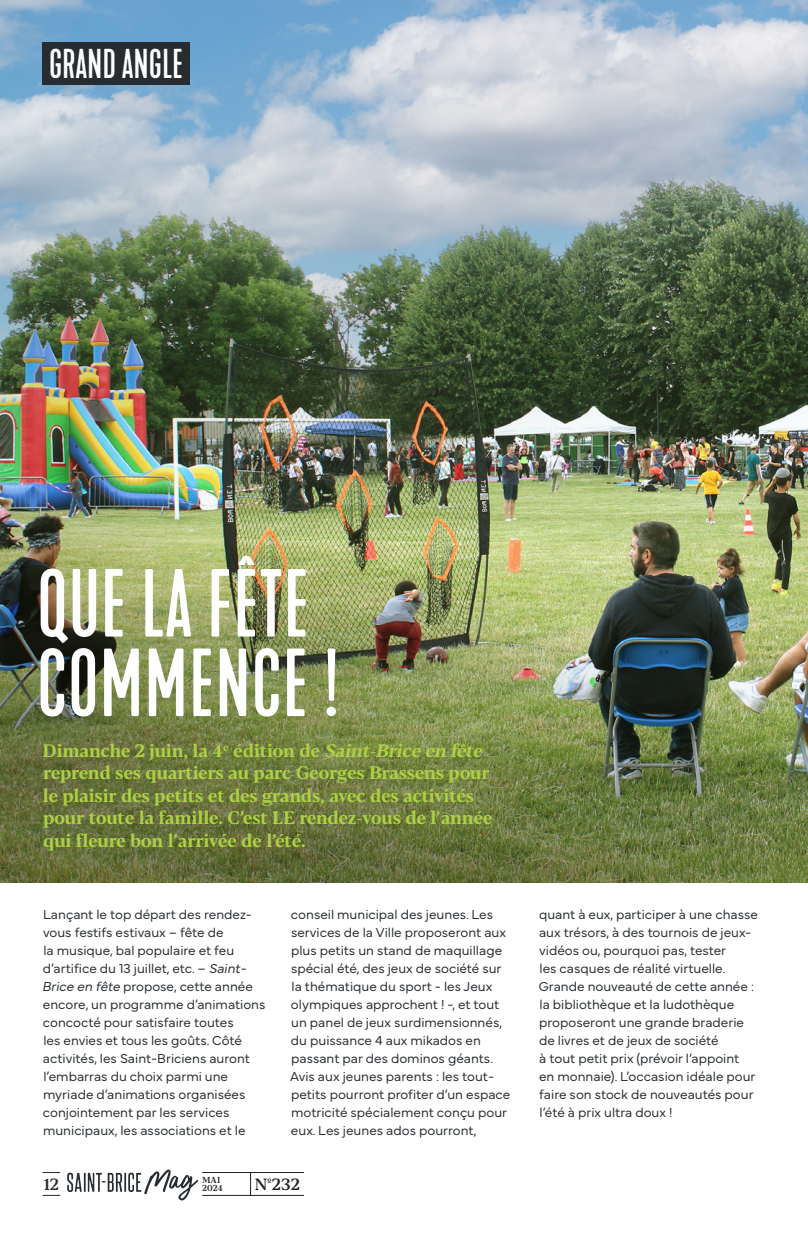
<style>
.page{position:relative;width:808px;height:1234px;background:#fff}
.page>*{position:absolute;margin:0;border:0;box-sizing:border-box;transform-origin:0 0}
.t1{font:condensed 90px/79.5px "Kapra Neue";letter-spacing:.01em;color:#fff}
.t2{font:condensed 38.85px "Kapra Neue";color:#fff}
.t3{font:700 18px/22.5px "Blacker Pro Tx";letter-spacing:-.015em;color:#aed143}
.t4{font:500 16.2px "Blacker Pro Tx";color:#231f20}
.t5{font:500 16.2px "Blacker Pro Tx";color:#272c30}
.t6{font:300 13.5px/18px "Mundial";color:#272c30}
.t7{font:500 8.7px "Blacker Pro Tx";color:#231f20}
.s1{font-style:italic}
</style>
<div class="page">
<img style="left:0;top:0;width:808px;height:462px">
<img style="left:0;top:462px;width:808px;height:420px">
<div style="left:43px;top:43px;width:147px;height:42px;background:#272c30"></div>
<hr style="left:202px;top:1171px;width:102px;height:1px;background:#231f20">
<hr style="left:202px;top:1194px;width:102px;height:1px;background:#231f20">
<svg style="left:250px;top:1172px;width:1px;height:22px"></svg>
<svg style="left:67px;top:1169px;width:131px;height:31px"></svg>
<svg style="left:43px;top:1194px;width:17px;height:1px"></svg>
<h2 class="t2" style="left:49px;top:41px;width:135px">GRAND ANGLE</h2>
<h1 class="t1" style="left:37px;top:565px;width:304px">QUE LA FÊTE<br>COMMENCE !</h1>
<p class="t3" style="left:43px;top:737px;width:451px">Dimanche 2 juin, la 4<sup>e</sup> édition de <span class="s1">Saint-Brice en fête </span>reprend ses quartiers au parc Georges Brassens pour le plaisir des petits et des grands, avec des activités pour toute la famille. C’est LE rendez-vous de l’année qui fleure bon l’arrivée de l’été.</p>
<p class="t6" style="left:42px;top:903px;width:225px">Lançant le top départ des rendez&shy;vous festifs estivaux – fête de<br>la musique, bal populaire et feu d’artifice du 13 juillet, etc. – <span class="s1">Saint-Brice en fête</span> propose, cette année encore, un programme d’animations concocté pour satisfaire toutes<br>les envies et tous les goûts. Côté activités, les Saint-Briciens auront l’embarras du choix parmi une myriade d’animations organisées conjointement par les services municipaux, les associations et le</p>
<p class="t6" style="left:290px;top:903px;width:222px">conseil municipal des jeunes. Les services de la Ville proposeront aux plus petits un stand de maquillage spécial été, des jeux de société sur la thématique du sport - les Jeux olympiques approchent ! -, et tout un panel de jeux surdimensionnés, du puissance 4 aux mikados en passant par des dominos géants.<br>Avis aux jeunes parents : les tout&shy;petits pourront profiter d’un espace motricité spécialement conçu pour eux. Les jeunes ados pourront,</p>
<p class="t7" style="left:202px;top:1173px;width:20px">MAI</p>
<p class="t5" style="left:44px;top:1172px;width:17px">12</p>
<p class="t7" style="left:202px;top:1181px;width:22px">2024</p>
<p class="t4" style="left:255px;top:1172px;width:47px">№232</p>
<p class="t6" style="left:539px;top:903px;width:221px">quant à eux, participer à une chasse aux trésors, à des tournois de jeux&shy;vidéos ou, pourquoi pas, tester<br>les casques de réalité virtuelle.<br>Grande nouveauté de cette année : la bibliothèque et la ludothèque proposeront une grande braderie de livres et de jeux de société<br>à tout petit prix (prévoir l’appoint<br>en monnaie). L’occasion idéale pour faire son stock de nouveautés pour l’été à prix ultra doux !</p>
</div>
